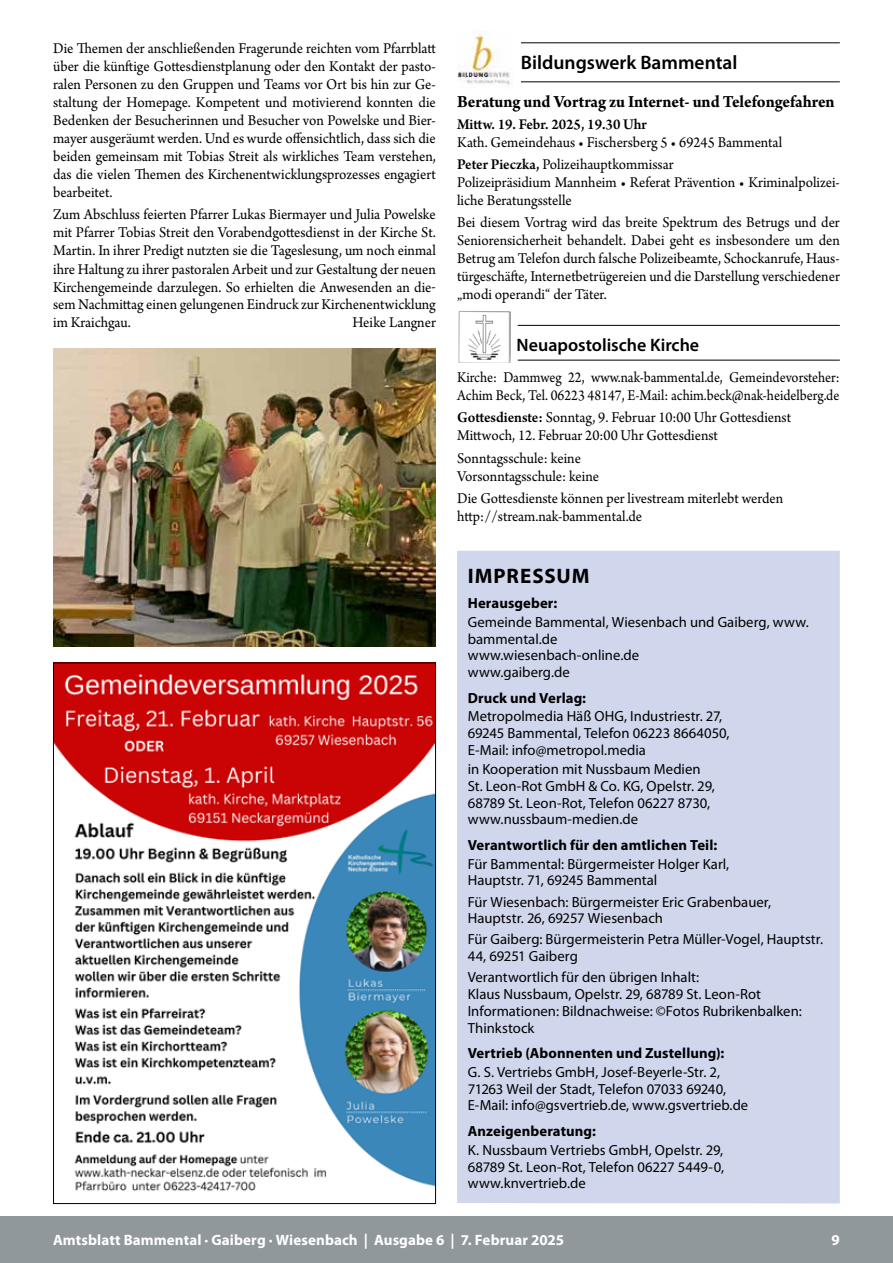
<style>
.page{position:relative;width:893px;height:1263px;background:#fff}
.page>*{position:absolute;margin:0;border:0;box-sizing:border-box;transform-origin:0 0}
.t1{font:700 21px "Myriad Pro";letter-spacing:.045em;color:#000}
.t2{font:600 19.5px "Myriad Pro";color:#000}
.t3{font:700 18px "Arno Pro";letter-spacing:-.005em;color:#000;scale:.95 1}
.t4{font:600 18px "Myriad Pro";color:#000}
.t5{font:15.75px/18px "Arno Pro";color:#000;scale:.95 1}
.t6{font:15.75px/18px "Arno Pro";color:#000;scale:.91 1}
.t7{font:600 15.75px "Arno Pro";color:#000;scale:.95 1}
.t8{font:700 15px "Myriad Pro";letter-spacing:.005em;color:#fff}
.t9{font:14.7px/16.8px "Myriad Pro";color:#000}
.t10{font:700 14.7px "Myriad Pro";letter-spacing:.005em;color:#000}
.s1{font-weight:600}
</style>
<div class="page">
<div style="left:0;top:1216px;width:893px;height:47px;background:#90989c"></div>
<img style="left:53px;top:348px;width:383px;height:298px">
<img style="left:55px;top:664px;width:379px;height:527px">
<hr style="left:457px;top:42px;width:383px;height:1px;background:#000">
<hr style="left:457px;top:81px;width:383px;height:1px;background:#000">
<hr style="left:518px;top:325px;width:322px;height:1px;background:#000">
<hr style="left:518px;top:360px;width:322px;height:1px;background:#000">
<div style="left:457px;top:30px;width:64px;height:58px;background:#fff"></div>
<img style="left:457px;top:30px;width:53px;height:55px">
<img style="left:458px;top:311px;width:52px;height:52px">
<div style="left:457px;top:551px;width:383px;height:652px;background:#d0d7ec"></div>
<p class="t5" style="left:53px;top:40px;width:404px;text-align:justify">Die Themen der anschließenden Fragerunde reichten vom Pfarrblatt über die künftige Gottesdienstplanung oder den Kontakt der pasto&shy;ralen Personen zu den Gruppen und Teams vor Ort bis hin zur Ge&shy;staltung der Homepage. Kompetent und motivierend konnten die Bedenken der Besucherinnen und Besucher von Powelske und Bier&shy;mayer ausgeräumt werden. Und es wurde offensichtlich, dass sich die beiden gemeinsam mit Tobias Streit als wirkliches Team verstehen, das die vielen Themen des Kirchenentwicklungsprozesses engagiert bearbeitet.</p>
<p class="t5" style="left:53px;top:207px;width:404px;text-align:justify">Zum Abschluss feierten Pfarrer Lukas Biermayer und Julia Powelske mit Pfarrer Tobias Streit den Vorabendgottesdienst in der Kirche St.<br>Martin. In ihrer Predigt nutzten sie die Tageslesung, um noch einmal ihre Haltung zu ihrer pastoralen Arbeit und zur Gestaltung der neuen Kirchengemeinde darzulegen. So erhielten die Anwesenden an die&shy;sem Nachmittag einen gelungenen Eindruck zur Kirchenentwicklung im Kraichgau.</p>
<p class="t5" style="left:352px;top:315px;width:89px">Heike Langner</p>
<p class="t2" style="left:521px;top:50px;width:218px">Bildungswerk Bammental</p>
<p class="t3" style="left:457px;top:91px;width:399px">Beratung und Vortrag zu Internet- und Telefongefahren</p>
<p class="t7" style="left:457px;top:115px;width:201px">Mittw. 19. Febr. 2025, 19.30 Uhr</p>
<p class="t5" style="left:457px;top:132px;width:344px;line-height:22.2px">Kath. Gemeindehaus • Fischersberg 5 • 69245 Bammental<br><span class="s1">Peter Pieczka,</span> Polizeihauptkommissar</p>
<p class="t5" style="left:457px;top:174px;width:404px">Polizeipräsidium Mannheim • Referat Prävention • Kriminalpolizei&shy;liche Beratungsstelle</p>
<p class="t5" style="left:457px;top:215px;width:404px;text-align:justify">Bei diesem Vortrag wird das breite Spektrum des Betrugs und der Seniorensicherheit behandelt. Dabei geht es insbesondere um den Betrug am Telefon durch falsche Polizeibeamte, Schockanrufe, Haus&shy;türgeschäfte, Internetbetrügereien und die Darstellung verschiedener „modi operandi“ der Täter.</p>
<p class="t4" style="left:517px;top:334px;width:184px">Neuapostolische Kirche</p>
<p class="t6" style="left:457px;top:369px;width:422px">Kirche: Dammweg 22, www.nak-bammental.de, Gemeindevorsteher:<br>Achim Beck, Tel. 06223 48147, E-Mail: achim.beck@nak-heidelberg.de</p>
<p class="t5" style="left:457px;top:409px;width:353px"><span class="s1">Gottesdienste:</span> Sonntag, 9. Februar 10:00 Uhr Gottesdienst<br>Mittwoch, 12. Februar 20:00 Uhr Gottesdienst</p>
<p class="t5" style="left:457px;top:450px;width:151px">Sonntagsschule: keine<br>Vorsonntagsschule: keine</p>
<p class="t5" style="left:457px;top:490px;width:345px">Die Gottesdienste können per livestream miterlebt werden http://stream.nak-bammental.de</p>
<h1 class="t1" style="left:468px;top:562px;width:123px">IMPRESSUM</h1>
<p class="t10" style="left:468px;top:593px;width:91px">Herausgeber:</p>
<p class="t9" style="left:468px;top:613px;width:342px">Gemeinde Bammental, Wiesenbach und Gaiberg, www. bammental.de<br>www.wiesenbach-online.de<br>www.gaiberg.de</p>
<p class="t10" style="left:468px;top:688px;width:120px">Druck und Verlag:</p>
<p class="t9" style="left:468px;top:708px;width:263px">Metropolmedia Häß OHG, Industriestr. 27,<br>69245 Bammental, Telefon 06223 8664050,<br>E-Mail: info@metropol.media</p>
<p class="t9" style="left:468px;top:760px;width:249px">in Kooperation mit Nussbaum Medien St. Leon-Rot GmbH &amp; Co. KG, Opelstr. 29, 68789 St. Leon-Rot, Telefon 06227 8730, www.nussbaum-medien.de</p>
<p class="t10" style="left:468px;top:835px;width:251px">Verantwortlich für den amtlichen Teil:</p>
<p class="t9" style="left:468px;top:855px;width:263px">Für Bammental: Bürgermeister Holger Karl,<br>Hauptstr. 71, 69245 Bammental</p>
<p class="t9" style="left:468px;top:893px;width:305px">Für Wiesenbach: Bürgermeister Eric Grabenbauer,<br>Hauptstr. 26, 69257 Wiesenbach</p>
<p class="t9" style="left:468px;top:931px;width:357px">Für Gaiberg: Bürgermeisterin Petra Müller-Vogel, Hauptstr.<br>44, 69251 Gaiberg</p>
<p class="t9" style="left:468px;top:969px;width:335px">Verantwortlich für den übrigen Inhalt:<br>Klaus Nussbaum, Opelstr. 29, 68789 St. Leon-Rot Informationen: Bildnachweise: ©Fotos Rubrikenbalken:<br>Thinkstock</p>
<p class="t10" style="left:468px;top:1043px;width:258px">Vertrieb (Abonnenten und Zustellung):</p>
<p class="t9" style="left:468px;top:1063px;width:282px">G. S. Vertriebs GmbH, Josef-Beyerle-Str. 2,<br>71263 Weil der Stadt, Telefon 07033 69240,<br>E-Mail: info@gsvertrieb.de, www.gsvertrieb.de</p>
<p class="t10" style="left:468px;top:1121px;width:130px">Anzeigenberatung:</p>
<p class="t9" style="left:468px;top:1141px;width:258px;text-align:justify">K. Nussbaum Vertriebs GmbH, Opelstr. 29, 68789 St. Leon-Rot, Telefon 06227 5449-0, www.knvertrieb.de</p>
<p class="t8" style="left:53px;top:1230px;width:512px">Amtsblatt Bammental · Gaiberg · Wiesenbach | Ausgabe 6 | 7. Februar 2025</p>
<p class="t8" style="left:831px;top:1230px;width:10px">9</p>
</div>
